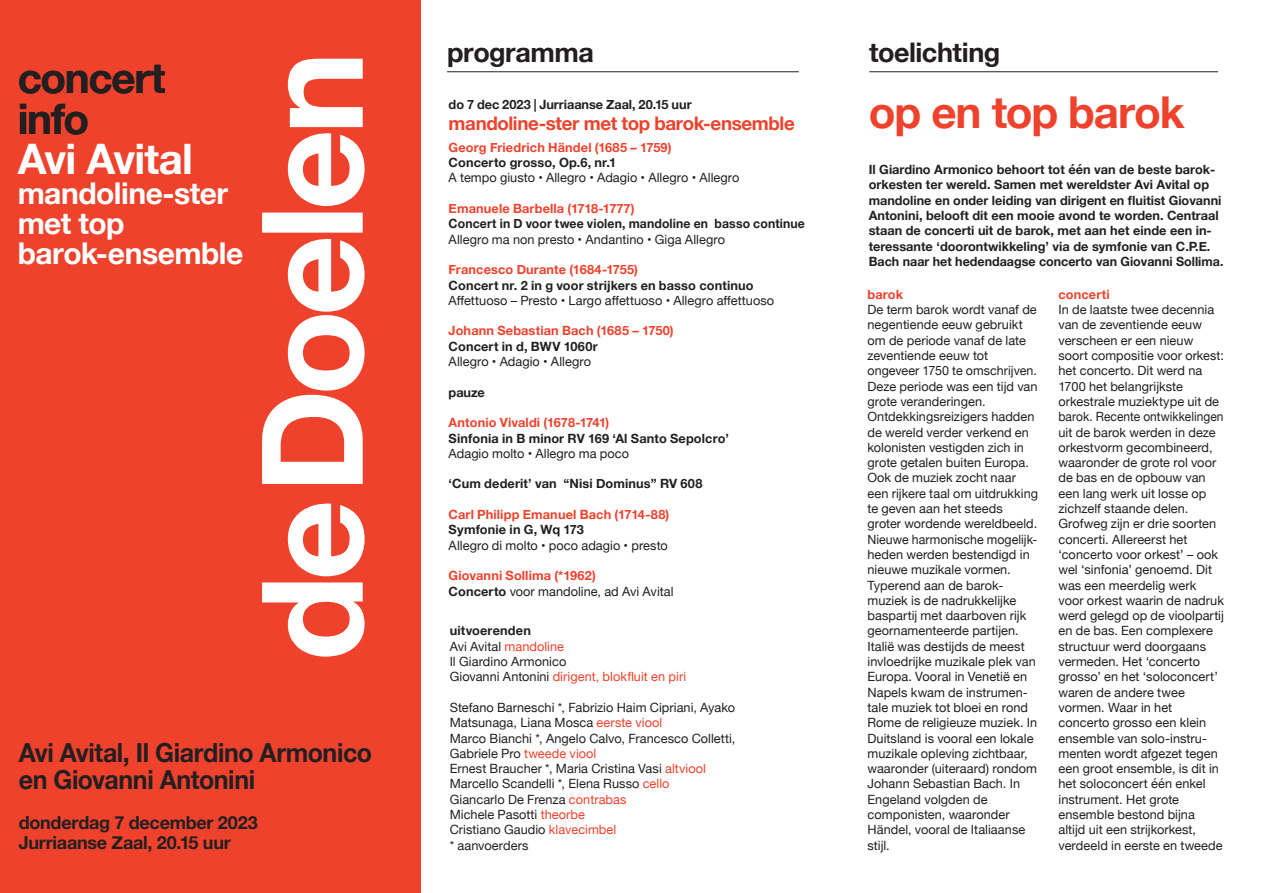
<style>
.page{position:relative;width:1263px;height:893px;background:#fff}
.page>*{position:absolute;margin:0;border:0;box-sizing:border-box;transform-origin:0 0}
.t1{font:700 43.95px "Helvetica Neue";letter-spacing:-.025em;color:#ef422c}
.t2{font:700 42px/40.5px "Helvetica Neue";letter-spacing:-.03em;color:#231f20}
.t3{font:700 42px "Helvetica Neue";letter-spacing:-.02em;color:#fff}
.t4{font:700 30px/30px "Helvetica Neue";letter-spacing:-.015em;color:#fff}
.t5{font:700 27px "Helvetica Neue";letter-spacing:-.015em;color:#231f20}
.t6{font:700 26.25px/27.6px "Helvetica Neue";letter-spacing:-.015em;color:#231f20;scale:.95 1}
.t7{font:700 18.75px "Helvetica Neue";letter-spacing:-.02em;color:#ef422c}
.t8{font:700 18px/19.5px "Helvetica Neue";letter-spacing:-.015em;color:#231f20}
.t9{font:12.75px/15.3px "Helvetica Neue";letter-spacing:.005em;color:#231f20}
.t10{font:700 12.75px/15.3px "Helvetica Neue";color:#231f20}
.t11{font:700 12.75px "Helvetica Neue";letter-spacing:.01em;color:#ef422c}
.t12{font:700 12.75px "Helvetica Neue";color:#231f20;scale:.96 1}
.s1{font-weight:700;color:#ef422c}
.s2{font-weight:700}
.s3{color:#ef422c}
</style>
<div class="page">
<hr style="left:869px;top:72px;width:349px;height:1px;background:#231f20">
<hr style="left:447px;top:72px;width:352px;height:1px;background:#231f20">
<div style="left:0;top:0;width:421px;height:893px;background:#ef422c"></div>
<svg style="left:262px;top:59px;width:103px;height:598px"></svg>
<h2 class="t2" style="left:18px;top:59px;width:149px">concert info</h2>
<h2 class="t3" style="left:18px;top:126px;width:177px">Avi Avital</h2>
<h3 class="t4" style="left:18px;top:180px;width:227px">mandoline-ster met top barok-ensemble</h3>
<h3 class="t6" style="left:19px;top:739px;width:373px">Avi Avital, Il Giardino Armonico en Giovanni Antonini</h3>
<h3 class="t8" style="left:19px;top:814px;width:240px">donderdag 7 december 2023<br>Jurriaanse Zaal, 20.15 uur</h3>
<h3 class="t5" style="left:447px;top:31px;width:149px">programma</h3>
<h3 class="t5" style="left:869px;top:31px;width:133px">toelichting</h3>
<p class="t10" style="left:449px;top:97px;width:244px">do 7 dec 2023 | Jurriaanse Zaal, 20.15 uur</p>
<h3 class="t7" style="left:449px;top:108px;width:348px">mandoline-ster met top barok-ensemble</h3>
<p class="t11" style="left:449px;top:137px;width:224px">Georg Friedrich Händel (1685 – 1759)</p>
<p class="t10" style="left:449px;top:155px;width:169px">Concerto grosso, Op.6, nr.1</p>
<p class="t9" style="left:449px;top:171px;width:292px">A tempo giusto • Allegro • Adagio • Allegro • Allegro</p>
<p class="t11" style="left:449px;top:198px;width:188px">Emanuele Barbella (1718-1777)</p>
<p class="t12" style="left:449px;top:214px;width:373px">Concert in D voor twee violen, mandoline en basso continue</p>
<p class="t9" style="left:449px;top:232px;width:278px">Allegro ma non presto • Andantino • Giga Allegro</p>
<p class="t11" style="left:449px;top:260px;width:191px">Francesco Durante (1684-1755)</p>
<p class="t10" style="left:449px;top:278px;width:306px">Concert nr. 2 in g voor strijkers en basso continuo</p>
<p class="t9" style="left:449px;top:293px;width:327px">Affettuoso – Presto • Largo affettuoso • Allegro affettuoso</p>
<p class="t11" style="left:449px;top:321px;width:227px">Johann Sebastian Bach (1685 – 1750)</p>
<p class="t10" style="left:449px;top:339px;width:151px">Concert in d, BWV 1060r</p>
<p class="t9" style="left:449px;top:355px;width:144px">Allegro • Adagio • Allegro</p>
<p class="t10" style="left:449px;top:385px;width:38px">pauze</p>
<p class="t11" style="left:449px;top:413px;width:162px">Antonio Vivaldi (1678-1741)</p>
<p class="t10" style="left:449px;top:431px;width:282px">Sinfonia in B minor RV 169 ‘Al Santo Sepolcro’</p>
<p class="t9" style="left:449px;top:446px;width:182px">Adagio molto • Allegro ma poco</p>
<p class="t10" style="left:449px;top:477px;width:255px">‘Cum dederit’ van “Nisi Dominus” RV 608</p>
<p class="t11" style="left:449px;top:504px;width:222px">Carl Philipp Emanuel Bach (1714-88)</p>
<p class="t10" style="left:449px;top:522px;width:137px">Symfonie in G, Wq 173</p>
<p class="t9" style="left:449px;top:538px;width:221px">Allegro di molto • poco adagio • presto</p>
<p class="t9" style="left:449px;top:569px;width:227px"><span class="s1">Giovanni Sollima (*1962)<br></span><span class="s2">Concerto</span> voor mandoline, ad Avi Avital</p>
<p class="t9" style="left:450px;top:624px;width:238px"><span class="s2">uitvoerenden<br></span>Avi Avital <span class="s3">mandoline<br></span>Il Giardino Armonico<br>Giovanni Antonini <span class="s3">dirigent, blokfluit en piri</span></p>
<p class="t9" style="left:450px;top:700px;width:287px">Stefano Barneschi *, Fabrizio Haim Cipriani, Ayako Matsunaga, Liana Mosca <span class="s3">eerste viool<br></span>Marco Bianchi *, Angelo Calvo, Francesco Colletti, Gabriele Pro <span class="s3">tweede viool<br></span>Ernest Braucher *, Maria Cristina Vasi <span class="s3">altviool </span>Marcello Scandelli *, Elena Russo <span class="s3">cello<br></span>Giancarlo De Frenza <span class="s3">contrabas<br></span>Michele Pasotti <span class="s3">theorbe<br></span>Cristiano Gaudio <span class="s3">klavecimbel<br></span>* aanvoerders</p>
<h1 class="t1" style="left:869px;top:78px;width:317px">op en top barok</h1>
<p class="t10" style="left:869px;top:162px;width:356px">Il Giardino Armonico behoort tot één van de beste barok&shy;orkesten ter wereld. Samen met wereldster Avi Avital op mandoline en onder leiding van dirigent en fluitist Giovanni Antonini, belooft dit een mooie avond te worden. Centraal staan de concerti uit de barok, met aan het einde een in&shy;teressante ‘doorontwikkeling’ via de symfonie van C.P.E.<br>Bach naar het hedendaagse concerto van Giovanni Sollima.</p>
<p class="t11" style="left:867px;top:284px;width:37px">barok</p>
<p class="t9" style="left:867px;top:303px;width:172px">De term barok wordt vanaf de negentiende eeuw gebruikt om de periode vanaf de late zeventiende eeuw tot ongeveer 1750 te omschrijven.<br>Deze periode was een tijd van grote veranderingen.<br>Ontdekkingsreizigers hadden de wereld verder verkend en kolonisten vestigden zich in grote getalen buiten Europa.<br>Ook de muziek zocht naar een rijkere taal om uitdrukking te geven aan het steeds groter wordende wereldbeeld.<br>Nieuwe harmonische mogelijk&shy;heden werden bestendigd in nieuwe muzikale vormen.<br>Typerend aan de barok&shy;muziek is de nadrukkelijke baspartij met daarboven rijk geornamenteerde partijen.<br>Italië was destijds de meest invloedrijke muzikale plek van<br>Europa. Vooral in Venetië en<br>Napels kwam de instrumen&shy;tale muziek tot bloei en rond<br>Rome de religieuze muziek. In<br>Duitsland is vooral een lokale muzikale opleving zichtbaar, waaronder (uiteraard) rondom<br>Johann Sebastian Bach. In<br>Engeland volgden de componisten, waaronder<br>Händel, vooral de Italiaanse stijl.</p>
<p class="t11" style="left:1058px;top:284px;width:53px">concerti</p>
<p class="t9" style="left:1058px;top:303px;width:167px">In de laatste twee decennia van de zeventiende eeuw verscheen er een nieuw soort compositie voor orkest: het concerto. Dit werd na<br>1700 het belangrijkste orkestrale muziektype uit de barok. Recente ontwikkelingen uit de barok werden in deze orkestvorm gecombineerd, waaronder de grote rol voor de bas en de opbouw van een lang werk uit losse op zichzelf staande delen.<br>Grofweg zijn er drie soorten concerti. Allereerst het ‘concerto voor orkest’ – ook wel ‘sinfonia’ genoemd. Dit was een meerdelig werk voor orkest waarin de nadruk werd gelegd op de vioolpartij en de bas. Een complexere structuur werd doorgaans vermeden. Het ‘concerto grosso’ en het ‘soloconcert’ waren de andere twee vormen. Waar in het concerto grosso een klein ensemble van solo-instru&shy;menten wordt afgezet tegen een groot ensemble, is dit in het soloconcert één enkel instrument. Het grote ensemble bestond bijna altijd uit een strijkorkest, verdeeld in eerste en tweede</p>
</div>
